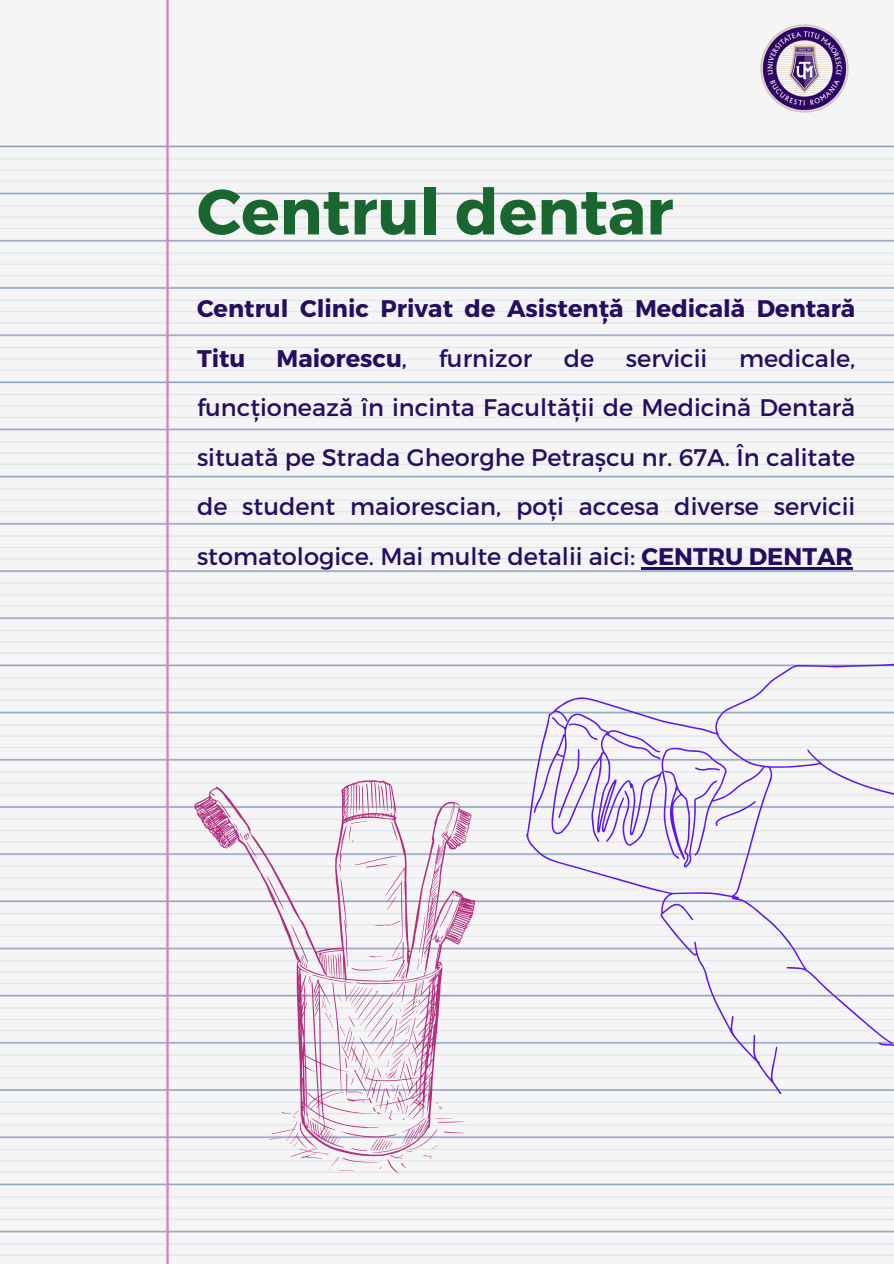
<style>
.page{position:relative;width:894px;height:1264px;background:#fff}
.page>*{position:absolute;margin:0;border:0;box-sizing:border-box;transform-origin:0 0}
.t1{font:700 63.75px "Montserrat";color:#1a6631}
.t2{font:24px/49.5px "Montserrat";color:#250e62;text-align:justify}
.t3{font:700 24px/49.5px "Montserrat";color:#250e62}
.s1{font-weight:400}
.s2{font-weight:700}
</style>
<div class="page">
<img style="left:0;top:0;width:893px;height:1263px">
<img style="left:750px;top:14px;width:108px;height:108px">
<svg style="left:526px;top:655px;width:367px;height:438px;fill:#f5f5f5"></svg>
<svg style="left:878px;top:1042px;width:15px;height:19px"></svg>
<svg style="left:605px;top:797px;width:19px;height:45px"></svg>
<svg style="left:663px;top:767px;width:92px;height:100px"></svg>
<svg style="left:558px;top:748px;width:21px;height:70px"></svg>
<svg style="left:568px;top:723px;width:29px;height:17px"></svg>
<svg style="left:194px;top:780px;width:281px;height:393px;fill:#f5f5f5"></svg>
<hr style="left:641px;top:567px;width:211px;height:2px;background:#250e62">
<h1 class="t1" style="left:197px;top:170px;width:478px">Centrul dentar</h1>
<p class="t3" style="left:197px;top:282px;width:659px">Centrul Clinic Privat de Asistență Medicală Dentară<br>Titu</p>
<p class="t3" style="left:276px;top:332px;width:132px">Maiorescu<span class="s1">,</span></p>
<p class="t2" style="left:438px;top:332px;width:95px">furnizor</p>
<p class="t2" style="left:563px;top:332px;width:32px">de</p>
<p class="t2" style="left:625px;top:332px;width:83px">servicii</p>
<p class="t2" style="left:197px;top:332px;width:659px;text-indent:542px">medicale, funcționează în incinta Facultății de Medicină Dentară situată pe Strada Gheorghe Petrașcu nr. 67A. În calitate de student maiorescian, poți accesa diverse servicii stomatologice. Mai multe detalii aici: <span class="s2">CENTRU DENTAR</span></p>
</div>
